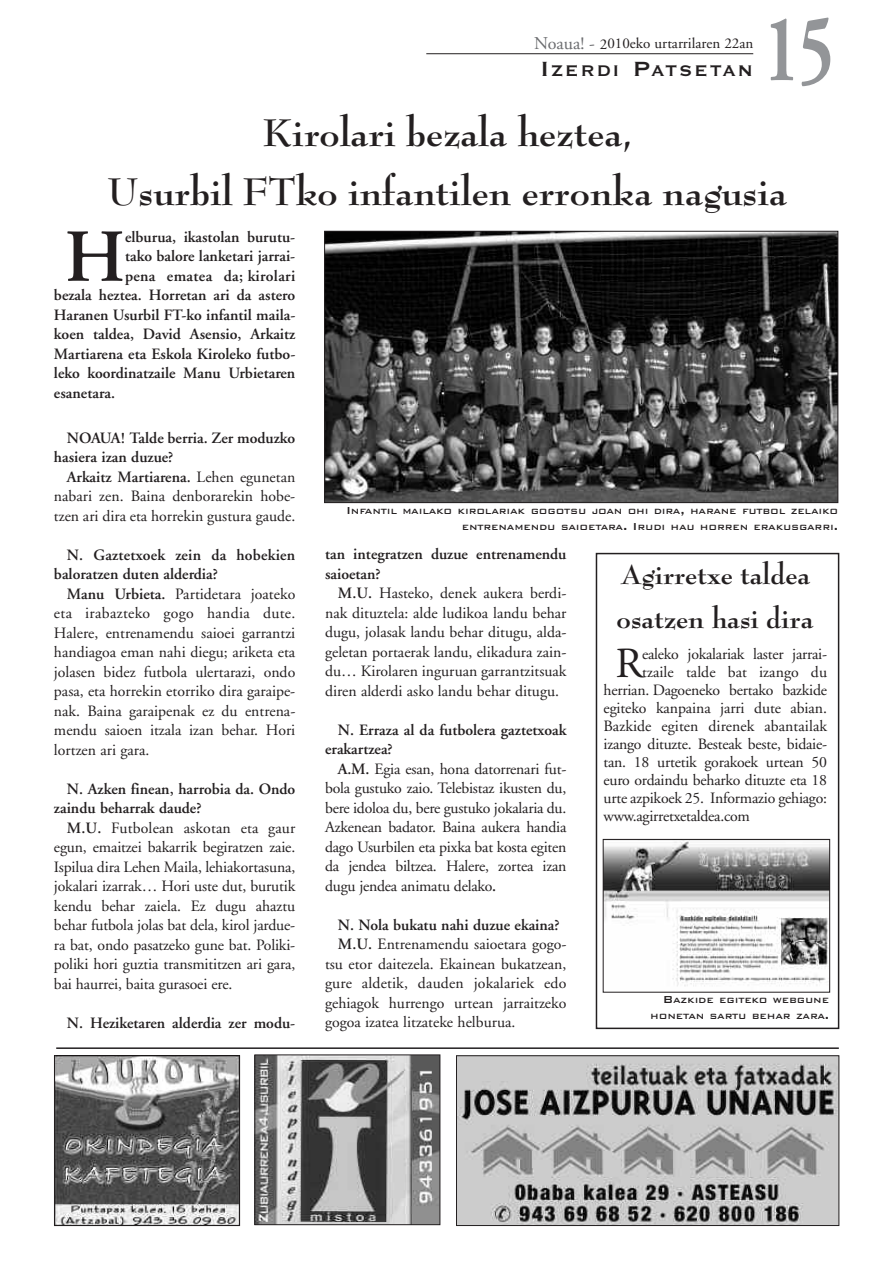
<style>
.page{position:relative;width:893px;height:1263px;background:#fff}
.page>*{position:absolute;margin:0;border:0;box-sizing:border-box;transform-origin:0 0}
.t1{font:700 95.55px "Adobe Garamond";color:#939598;scale:.7 1}
.t2{font:600 74.55px "Adobe Garamond";color:#231f20}
.t3{font:42.9px "Adobe Garamond";color:#231f20}
.t4{font:700 42px/58.5px "Bernhard Modern";color:#231f20;text-align:center}
.t5{font:700 30px/43.5px "Bernhard Modern";color:#231f20}
.t6{font:700 20.25px "Copperplate Gothic BT";letter-spacing:.085em;color:#231f20}
.t7{font:15.75px/19.5px "Adobe Garamond";letter-spacing:-.005em;color:#231f20;text-align:justify}
.t8{font:600 15.75px/19.5px "Adobe Garamond";color:#231f20}
.t9{font:600 15.75px "Adobe Garamond";letter-spacing:.02em;color:#231f20}
.t10{font:15px "Adobe Garamond";color:#231f20}
.t11{font:500 10.2px/16.5px "Bank Gothic BT";letter-spacing:-.02em;color:#231f20;text-align:right}
.s1{font-size:18px;color:#6c6d70}
.s2{font-size:27px}
.s3{font-weight:600}
.s4{font-size:13.5px}
</style>
<div class="page">
<hr style="left:426px;top:53px;width:327px;height:1px;background:#231f20">
<img style="left:326px;top:233px;width:510px;height:268px">
<div style="left:324px;top:231px;width:514px;height:272px;border:1px solid #231f20"></div>
<img style="left:458px;top:1057px;width:379px;height:167px">
<div style="left:456px;top:1055px;width:383px;height:171px;border:1px solid #231f20"></div>
<img style="left:257px;top:1057px;width:181px;height:166px">
<div style="left:255px;top:1055px;width:185px;height:170px;border:1px solid #231f20"></div>
<img style="left:56px;top:1057px;width:182px;height:167px">
<div style="left:54px;top:1055px;width:186px;height:171px;border:1px solid #231f20"></div>
<hr style="left:56px;top:1047px;width:783px;height:2px;background:#231f20">
<div style="left:596px;top:553px;width:243px;height:476px;border:2px solid #231f20"></div>
<img style="left:605px;top:841px;width:223px;height:145px">
<div style="left:603px;top:839px;width:227px;height:153px;border:1px solid #231f20"></div>
<h1 class="t1" style="left:764px;top:12px;width:101px">15</h1>
<p class="t10" style="left:534px;top:38px;width:220px"><span class="s1">Noaua! -</span> 2010eko urtarrilaren 22an</p>
<p class="t6" style="left:540px;top:57px;width:215px"><span class="s2">I</span>ZERDI <span class="s2">P</span>ATSETAN</p>
<h3 class="t4" style="left:107px;top:105px;width:681px">Kirolari bezala heztea,<br>Usurbil FTko infantilen erronka nagusia</h3>
<h2 class="t2" style="left:65px;top:227px;width:62px">H</h2>
<p class="t8" style="left:125px;top:228px;width:172px">elburua, ikastolan burutu-</p>
<p class="t8" style="left:125px;top:248px;width:172px">tako balore lanketari jarrai-</p>
<p class="t9" style="left:125px;top:269px;width:172px">pena ematea da; kirolari</p>
<p class="t8" style="left:54px;top:287px;width:243px">bezala heztea. Horretan ari da astero</p>
<p class="t8" style="left:54px;top:306px;width:243px">Haranen Usurbil FT-ko infantil maila-</p>
<p class="t8" style="left:54px;top:326px;width:243px">koen taldea, David Asensio, Arkaitz</p>
<p class="t8" style="left:54px;top:345px;width:243px">Martiarena eta Eskola Kiroleko futbo-</p>
<p class="t8" style="left:54px;top:365px;width:243px">leko koordinatzaile Manu Urbietaren</p>
<p class="t8" style="left:54px;top:384px;width:63px">esanetara.</p>
<p class="t8" style="left:54px;top:429px;width:243px;text-indent:13px">NOAUA! Talde berria. Zer moduzko hasiera izan duzue?</p>
<p class="t7" style="left:54px;top:468px;width:243px;text-indent:13px"><span class="s3">Arkaitz Martiarena.</span> Lehen egunetan nabari zen. Baina denborarekin hobe&shy;tzen ari dira eta horrekin gustura gaude.</p>
<p class="t8" style="left:54px;top:546px;width:243px;text-indent:13px">N. Gaztetxoek zein da hobekien baloratzen duten alderdia?</p>
<p class="t7" style="left:54px;top:585px;width:243px;text-indent:13px"><span class="s3">Manu Urbieta.</span> Partidetara joateko eta irabazteko gogo handia dute.<br>Halere, entrenamendu saioei garrantzi handiagoa eman nahi diegu; ariketa eta jolasen bidez futbola ulertarazi, ondo pasa, eta horrekin etorriko dira garaipe&shy;nak. Baina garaipenak ez du entrena&shy;mendu saioen itzala izan behar. Hori lortzen ari gara.</p>
<p class="t8" style="left:54px;top:780px;width:243px;text-indent:13px">N. Azken finean, harrobia da. Ondo zaindu beharrak daude?</p>
<p class="t7" style="left:54px;top:819px;width:243px;text-indent:13px"><span class="s3">M.U.</span> Futbolean askotan eta gaur egun, emaitzei bakarrik begiratzen zaie.<br>Ispilua dira Lehen Maila, lehiakortasuna, jokalari izarrak… Hori uste dut, burutik kendu behar zaiela. Ez dugu ahaztu behar futbola jolas bat dela, kirol jardue&shy;ra bat, ondo pasatzeko gune bat. Poliki&shy;poliki hori guztia transmititzen ari gara, bai haurrei, baita gurasoei ere.</p>
<p class="t8" style="left:67px;top:1014px;width:230px">N. Heziketaren alderdia zer modu-</p>
<p class="t11" style="left:346px;top:502px;width:494px"><span class="s4">I</span>NFANTIL MAILAKO KIROLARIAK GOGOTSU JOAN OHI DIRA<span class="s4">,</span> HARANE FUTBOL ZELAIKO<br>ENTRENAMENDU SAIOETARA<span class="s4">. I</span>RUDI HAU HORREN ERAKUSGARRI<span class="s4">.</span></p>
<h3 class="t5" style="left:617px;top:553px;width:198px">Agirretxe taldea osatzen hasi dira</h3>
<h3 class="t3" style="left:615px;top:647px;width:29px">R</h3>
<p class="t7" style="left:642px;top:646px;width:186px">ealeko jokalariak laster jarrai-</p>
<p class="t8" style="left:325px;top:546px;width:243px">tan integratzen duzue entrenamendu saioetan?</p>
<p class="t7" style="left:325px;top:585px;width:243px;text-indent:13px"><span class="s3">M.U.</span> Hasteko, denek aukera berdi&shy;nak dituztela: alde ludikoa landu behar dugu, jolasak landu behar ditugu, alda&shy;geletan portaerak landu, elikadura zain&shy;du… Kirolaren inguruan garrantzitsuak diren alderdi asko landu behar ditugu.</p>
<p class="t8" style="left:325px;top:721px;width:243px;text-indent:13px">N. Erraza al da futbolera gaztetxoak erakartzea?</p>
<p class="t7" style="left:325px;top:760px;width:243px;text-indent:13px"><span class="s3">A.M.</span> Egia esan, hona datorrenari fut&shy;bola gustuko zaio. Telebistaz ikusten du, bere idoloa du, bere gustuko jokalaria du.<br>Azkenean badator. Baina aukera handia dago Usurbilen eta pixka bat kosta egiten da jendea biltzea. Halere, zortea izan dugu jendea animatu delako<span class="s3">.</span></p>
<p class="t8" style="left:338px;top:916px;width:223px">N. Nola bukatu nahi duzue ekaina?</p>
<p class="t7" style="left:338px;top:936px;width:230px"><span class="s3">M.U.</span> Entrenamendu saioetara gogo-</p>
<p class="t7" style="left:325px;top:955px;width:243px">tsu etor daitezela. Ekainean bukatzean,</p>
<p class="t7" style="left:325px;top:975px;width:243px">gure aldetik, dauden jokalariek edo</p>
<p class="t7" style="left:325px;top:994px;width:243px">gehiagok hurrengo urtean jarraitzeko</p>
<p class="t7" style="left:325px;top:1014px;width:192px">gogoa izatea litzateke helburua.</p>
<p class="t7" style="left:642px;top:664px;width:186px">tzaile talde bat izango du</p>
<p class="t7" style="left:603px;top:682px;width:225px">herrian. Dagoeneko bertako bazkide</p>
<p class="t7" style="left:603px;top:700px;width:225px">egiteko kanpaina jarri dute abian.</p>
<p class="t7" style="left:603px;top:718px;width:225px">Bazkide egiten direnek abantailak</p>
<p class="t7" style="left:603px;top:736px;width:225px">izango dituzte. Besteak beste, bidaie-</p>
<p class="t7" style="left:603px;top:754px;width:225px">tan. 18 urtetik gorakoek urtean 50</p>
<p class="t7" style="left:603px;top:772px;width:225px">euro ordaindu beharko dituzte eta 18</p>
<p class="t7" style="left:603px;top:790px;width:225px">urte azpikoek 25. Informazio gehiago:</p>
<p class="t7" style="left:603px;top:808px;width:148px">www.agirretxetaldea.com</p>
<p class="t11" style="left:650px;top:991px;width:180px"><span class="s4">B</span>AZKIDE EGITEKO WEBGUNE<br>HONETAN SARTU BEHAR ZARA<span class="s4">.</span></p>
</div>
